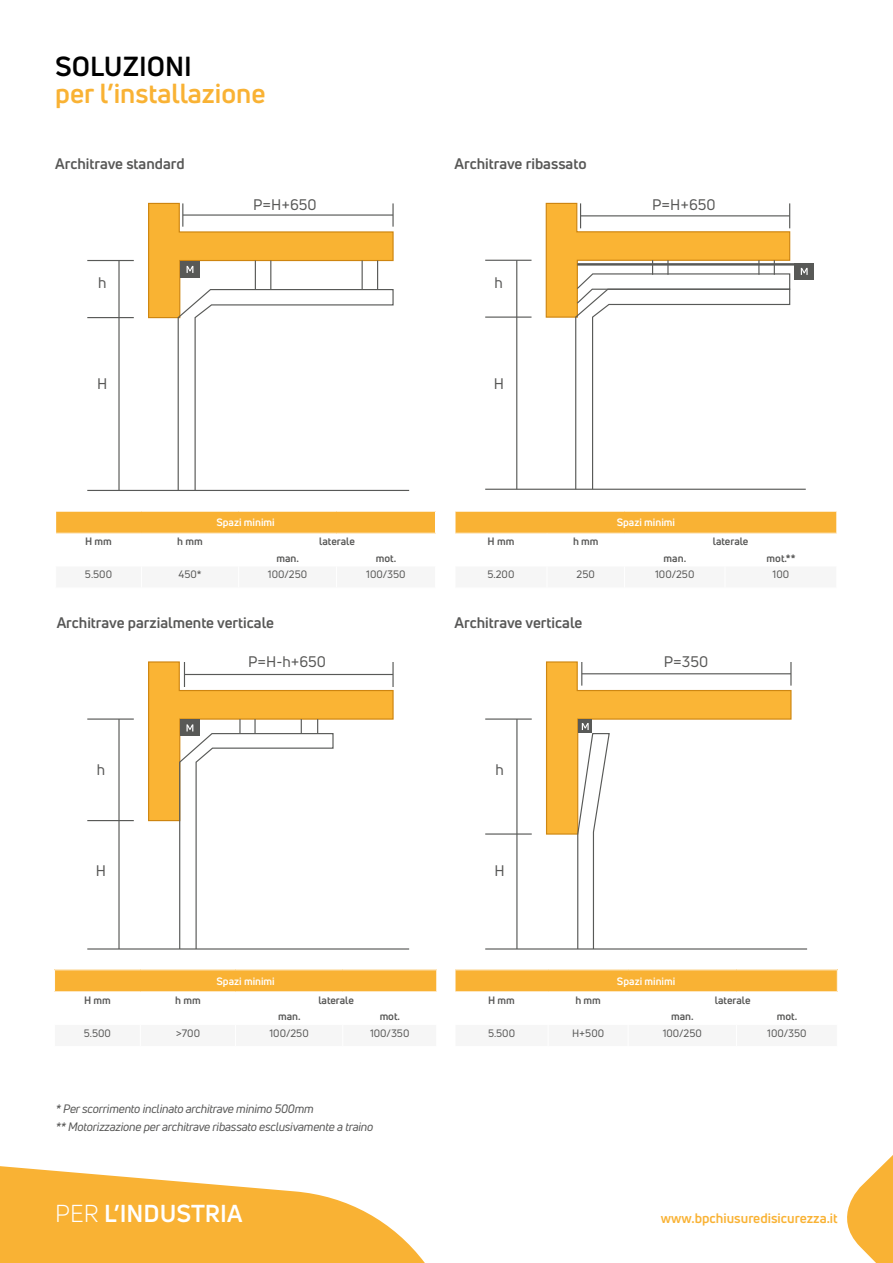
<style>
.page{position:relative;width:893px;height:1263px;background:#fff}
.page>*{position:absolute;margin:0;border:0;box-sizing:border-box;transform-origin:0 0}
.t1{font:700 27px "Uni Neue";color:#f9b234}
.t2{font:700 27px "Uni Neue";color:#000}
.t3{font:700 24px "Uni Neue";color:#fff}
.t4{font:700 15px "Uni Neue";color:#575756}
.t5{font:15px "Uni Neue";color:#575756}
.t6{font:700 13.5px "Uni Neue";color:#f9b234}
.t7{font:italic 12px/17.9px "Uni Neue";letter-spacing:-.015em;color:#575756}
.t8{font:700 10.5px "Uni Neue";color:#575756}
.t9{font:10.5px "Uni Neue";color:#575756}
.t10{font:700 10.5px "Uni Neue";color:#fff}
.s1{font-weight:400}
</style>
<div class="page">
<svg style="left:0;top:1166px;width:425px;height:97px;fill:#f9b234"></svg>
<svg style="left:847px;top:1155px;width:46px;height:108px"></svg>
<svg style="left:56px;top:512px;width:380px;height:22px;background:#f9b53d"></svg>
<svg style="left:455px;top:512px;width:382px;height:22px;background:#f9b53d"></svg>
<svg style="left:54px;top:970px;width:383px;height:22px;background:#f9b53d"></svg>
<svg style="left:455px;top:970px;width:383px;height:22px;background:#f9b53d"></svg>
<hr style="left:87px;top:490px;width:322px;height:1px;background:#585957">
<hr style="left:87px;top:260px;width:47px;height:1px;background:#585957">
<hr style="left:87px;top:317px;width:47px;height:1px;background:#585957">
<hr style="left:118px;top:260px;width:2px;height:230px;background:#585957">
<svg style="left:147px;top:202px;width:247px;height:288px"></svg>
<hr style="left:392px;top:203px;width:2px;height:24px;background:#585957">
<hr style="left:183px;top:214px;width:210px;height:2px;background:#585957">
<hr style="left:485px;top:489px;width:321px;height:1px;background:#585957">
<hr style="left:485px;top:260px;width:46px;height:1px;background:#585957">
<hr style="left:485px;top:316px;width:46px;height:2px;background:#585957">
<hr style="left:516px;top:260px;width:1px;height:229px;background:#585957">
<div style="left:795px;top:263px;width:19px;height:17px;background:#585957"></div>
<svg style="left:801px;top:268px;width:7px;height:7px"></svg>
<hr style="left:577px;top:263px;width:218px;height:3px;background:#585957">
<svg style="left:545px;top:202px;width:246px;height:288px"></svg>
<hr style="left:581px;top:215px;width:209px;height:1px;background:#585957">
<hr style="left:87px;top:948px;width:322px;height:1px;background:#585957">
<hr style="left:87px;top:718px;width:47px;height:2px;background:#585957">
<hr style="left:87px;top:820px;width:47px;height:1px;background:#585957">
<hr style="left:118px;top:719px;width:2px;height:230px;background:#585957">
<svg style="left:147px;top:661px;width:247px;height:289px"></svg>
<hr style="left:392px;top:662px;width:2px;height:25px;background:#585957">
<hr style="left:184px;top:674px;width:209px;height:1px;background:#585957">
<hr style="left:485px;top:948px;width:322px;height:1px;background:#585957">
<hr style="left:485px;top:718px;width:47px;height:2px;background:#585957">
<hr style="left:485px;top:833px;width:47px;height:2px;background:#585957">
<hr style="left:516px;top:719px;width:1px;height:230px;background:#585957">
<svg style="left:545px;top:661px;width:247px;height:289px"></svg>
<hr style="left:582px;top:673px;width:209px;height:1px;background:#585957">
<h1 class="t2" style="left:55px;top:49px;width:138px">SOLUZIONI</h1>
<h1 class="t1" style="left:55px;top:76px;width:212px">per l’installazione</h1>
<p class="t4" style="left:55px;top:154px;width:131px">Architrave standard</p>
<p class="t4" style="left:455px;top:154px;width:133px">Architrave ribassato</p>
<p class="t5" style="left:253px;top:195px;width:65px">P=H+650</p>
<p class="t5" style="left:98px;top:274px;width:10px">h</p>
<p class="t5" style="left:495px;top:274px;width:10px">h</p>
<p class="t5" style="left:97px;top:374px;width:12px">H</p>
<p class="t5" style="left:494px;top:374px;width:12px">H</p>
<p class="t5" style="left:652px;top:195px;width:65px">P=H+650</p>
<p class="t10" style="left:216px;top:516px;width:60px">Spazi minimi</p>
<p class="t10" style="left:617px;top:516px;width:60px">Spazi minimi</p>
<p class="t8" style="left:85px;top:535px;width:28px">H mm</p>
<p class="t8" style="left:177px;top:535px;width:27px">h mm</p>
<p class="t8" style="left:319px;top:535px;width:37px">laterale</p>
<p class="t8" style="left:276px;top:551px;width:24px">man.</p>
<p class="t8" style="left:376px;top:551px;width:22px">mot.</p>
<p class="t9" style="left:85px;top:568px;width:29px">5.500</p>
<p class="t9" style="left:179px;top:568px;width:25px">450*</p>
<p class="t9" style="left:268px;top:568px;width:41px">100/250</p>
<p class="t9" style="left:366px;top:568px;width:41px">100/350</p>
<p class="t8" style="left:488px;top:535px;width:28px">H mm</p>
<p class="t8" style="left:573px;top:535px;width:27px">h mm</p>
<p class="t8" style="left:713px;top:535px;width:37px">laterale</p>
<p class="t8" style="left:664px;top:551px;width:24px">man.</p>
<p class="t8" style="left:767px;top:551px;width:30px">mot.**</p>
<p class="t9" style="left:487px;top:568px;width:28px">5.200</p>
<p class="t9" style="left:577px;top:568px;width:20px">250</p>
<p class="t9" style="left:655px;top:568px;width:41px">100/250</p>
<p class="t9" style="left:773px;top:568px;width:18px">100</p>
<p class="t4" style="left:57px;top:613px;width:219px">Architrave parzialmente verticale</p>
<p class="t4" style="left:455px;top:613px;width:129px">Architrave verticale</p>
<p class="t5" style="left:248px;top:652px;width:80px">P=H-h+650</p>
<p class="t5" style="left:664px;top:652px;width:46px">P=350</p>
<p class="t5" style="left:97px;top:760px;width:10px">h</p>
<p class="t5" style="left:495px;top:760px;width:10px">h</p>
<p class="t5" style="left:96px;top:861px;width:12px">H</p>
<p class="t5" style="left:495px;top:861px;width:12px">H</p>
<p class="t10" style="left:216px;top:974px;width:60px">Spazi minimi</p>
<p class="t10" style="left:617px;top:974px;width:60px">Spazi minimi</p>
<p class="t8" style="left:84px;top:993px;width:28px">H mm</p>
<p class="t8" style="left:175px;top:993px;width:27px">h mm</p>
<p class="t8" style="left:318px;top:993px;width:37px">laterale</p>
<p class="t8" style="left:278px;top:1010px;width:24px">man.</p>
<p class="t8" style="left:380px;top:1010px;width:22px">mot.</p>
<p class="t9" style="left:84px;top:1026px;width:29px">5.500</p>
<p class="t9" style="left:176px;top:1026px;width:26px">&gt;700</p>
<p class="t9" style="left:270px;top:1026px;width:41px">100/250</p>
<p class="t9" style="left:370px;top:1026px;width:41px">100/350</p>
<p class="t7" style="left:56px;top:1100px;width:319px">* Per scorrimento inclinato architrave minimo 500mm<br>** Motorizzazione per architrave ribassato esclusivamente a traino</p>
<p class="t8" style="left:488px;top:993px;width:28px">H mm</p>
<p class="t8" style="left:575px;top:993px;width:27px">h mm</p>
<p class="t8" style="left:715px;top:993px;width:37px">laterale</p>
<p class="t8" style="left:671px;top:1010px;width:24px">man.</p>
<p class="t8" style="left:777px;top:1010px;width:22px">mot.</p>
<p class="t9" style="left:488px;top:1026px;width:29px">5.500</p>
<p class="t9" style="left:572px;top:1026px;width:34px">H+500</p>
<p class="t9" style="left:663px;top:1026px;width:41px">100/250</p>
<p class="t9" style="left:767px;top:1026px;width:41px">100/350</p>
<h2 class="t3" style="left:55px;top:1198px;width:189px"><span class="s1">PER</span> L’INDUSTRIA</h2>
<p class="t6" style="left:661px;top:1210px;width:178px">www.bpchiusuredisicurezza.it</p>
</div>
